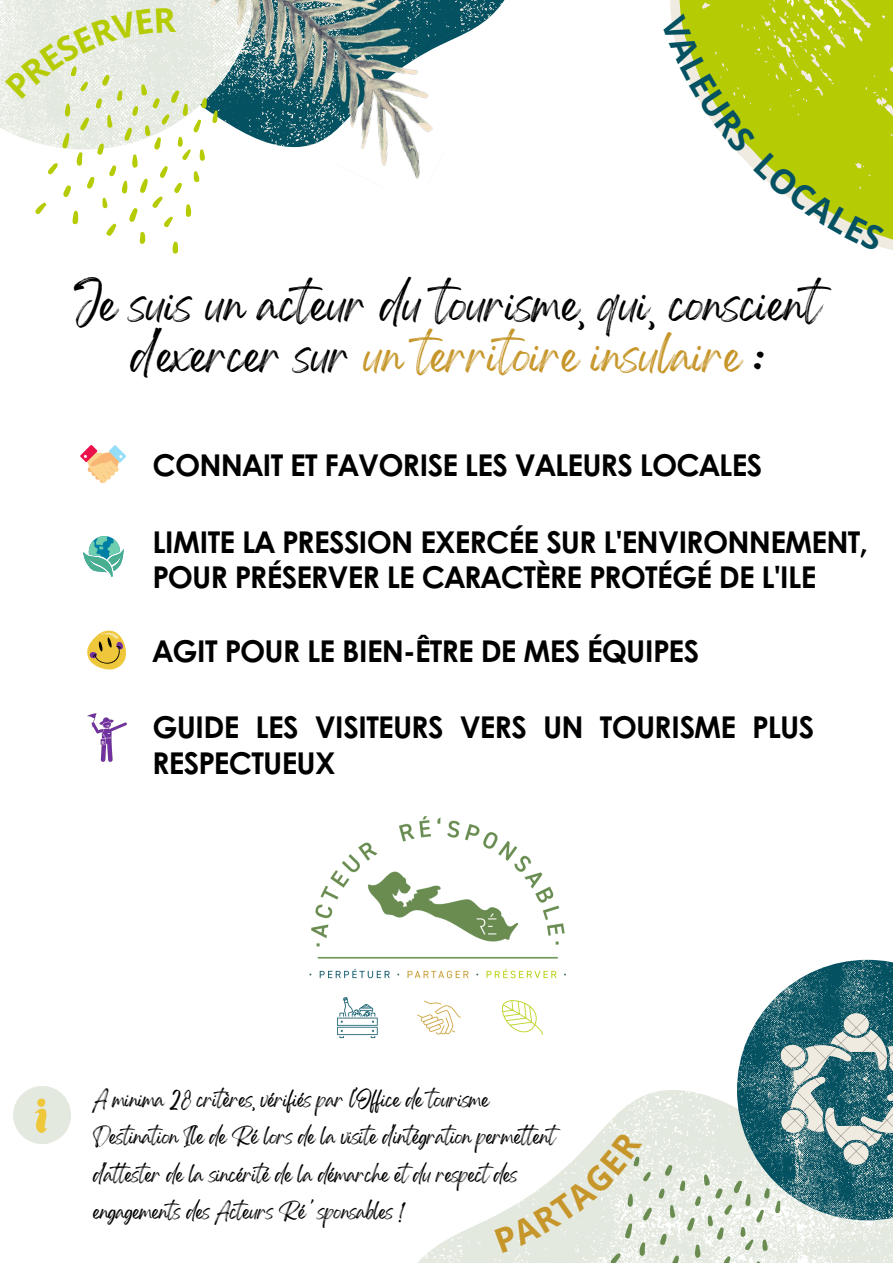
<style>
.page{position:relative;width:893px;height:1263px;background:#fff}
.page>*{position:absolute;margin:0;border:0;box-sizing:border-box;transform-origin:0 0}
.t1{font:33.75px/50.6px "Gellatio";color:#000;text-align:center}
.t2{font:700 30px/35.5px "Century Gothic";letter-spacing:-.025em;color:#000}
.t3{font:15px "Gellatio";letter-spacing:-.025em;color:#000}
.s1{color:#c6962a}
</style>
<div class="page">
<svg style="left:418px;top:1216px;width:76px;height:47px;fill:#e5eae1"></svg>
<svg style="left:447px;top:0;width:58px;height:42px"></svg>
<svg style="left:670px;top:0;width:223px;height:250px;background:#bccf1d"></svg>
<img style="left:257px;top:0;width:190px;height:179px">
<svg style="left:80px;top:445px;width:46px;height:38px"></svg>
<svg style="left:83px;top:536px;width:41px;height:40px"></svg>
<svg style="left:87px;top:630px;width:39px;height:40px"></svg>
<img style="left:87px;top:713px;width:39px;height:49px">
<svg style="left:13px;top:1086px;width:58px;height:58px"></svg>
<img style="left:309px;top:816px;width:256px;height:223px">
<svg style="left:494px;top:960px;width:399px;height:303px"></svg>
<svg style="left:0;top:0;width:257px;height:254px"></svg>
<svg style="left:670px;top:13px;width:215px;height:237px"></svg>
<p class="t1" style="left:74px;top:291px;width:766px">Je suis un acteur du tourisme, qui, conscient d'exercer sur <span class="s1">un territoire insulaire</span> :</p>
<p class="t2" style="left:152px;top:446px;width:611px">CONNAIT ET FAVORISE LES VALEURS LOCALES</p>
<p class="t2" style="left:152px;top:523px;width:717px">LIMITE LA PRESSION EXERCÉE SUR L'ENVIRONNEMENT,<br>POUR PRÉSERVER LE CARACTÈRE PROTÉGÉ DE L'ILE</p>
<p class="t2" style="left:152px;top:632px;width:548px">AGIT POUR LE BIEN-ÊTRE DE MES ÉQUIPES</p>
<p class="t2" style="left:152px;top:708px;width:663px">GUIDE LES VISITEURS VERS UN TOURISME PLUS<br>RESPECTUEUX</p>
<p class="t3" style="left:93px;top:1096px;width:398px">A minima 28 critères, vérifiés par l'Office de tourisme</p>
<p class="t3" style="left:93px;top:1133px;width:472px">Destination Ile de Ré lors de la visite d'intégration permetent</p>
<p class="t3" style="left:93px;top:1170px;width:426px">d'atester de la sincérité de la démarche etdu respectdes</p>
<p class="t3" style="left:93px;top:1208px;width:314px">engagements des Acteurs Ré ' sponsables !</p>
</div>
